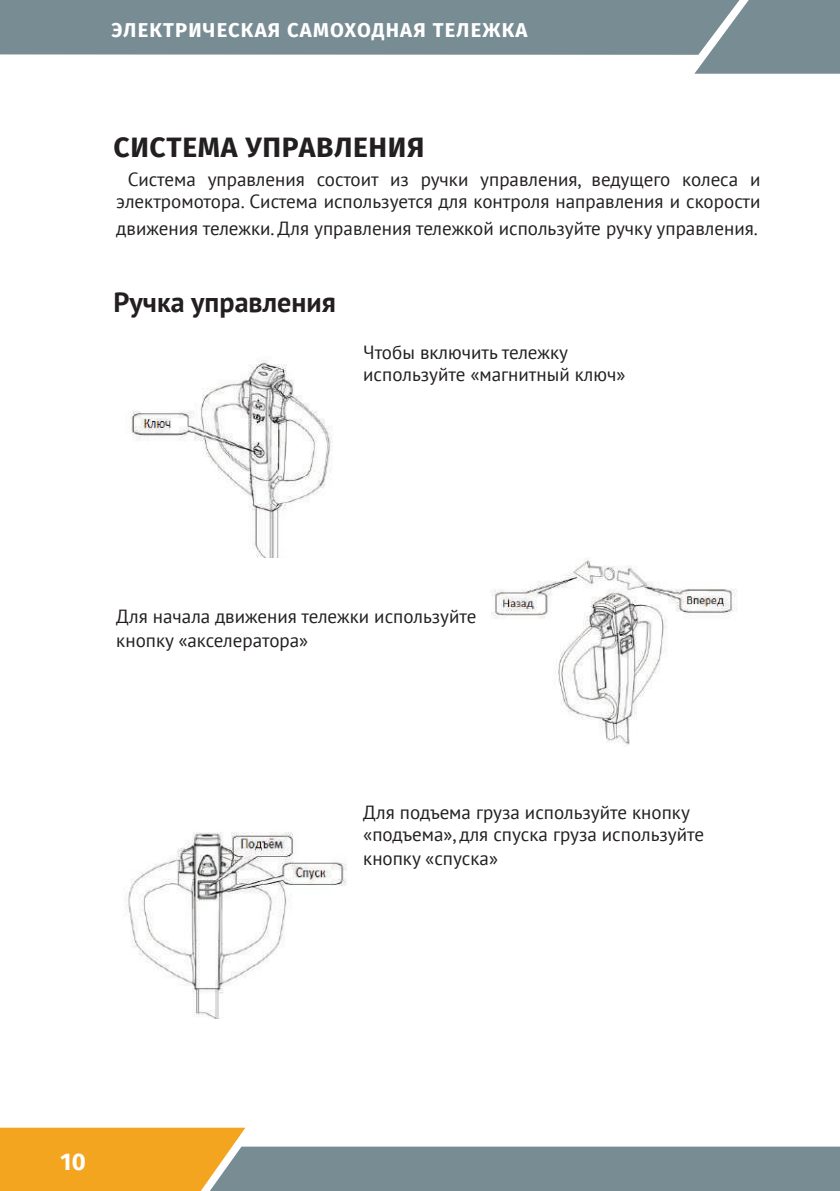
<style>
.page{position:relative;width:840px;height:1191px;background:#fff}
.page>*{position:absolute;margin:0;border:0;box-sizing:border-box;transform-origin:0 0}
.t1{font:700 28px "Fira Sans OT";letter-spacing:.025em;color:#231f20}
.t2{font:700 28px "PT Sans";color:#231f20}
.t3{font:700 24px "Fira Sans OT";color:#fff}
.t4{font:700 20px "Fira Sans OT";letter-spacing:.06em;color:#fff}
.t5{font:19px/22px "PT Sans";color:#231f20}
</style>
<div class="page">
<div style="left:694px;top:0;width:145px;height:74px;background:#788c94"></div>
<svg style="left:0;top:1127px;width:839px;height:64px"></svg>
<div style="left:0;top:0;width:760px;height:55px;background:#788c94"></div>
<img style="left:130px;top:359px;width:203px;height:199px">
<img style="left:125px;top:832px;width:222px;height:186px">
<img style="left:491px;top:558px;width:246px;height:187px">
<p class="t4" style="left:111px;top:16px;width:417px">ЭЛЕКТРИЧЕСКАЯ САМОХОДНАЯ ТЕЛЕЖКА</p>
<h1 class="t1" style="left:113px;top:127px;width:312px">СИСТЕМА УПРАВЛЕНИЯ</h1>
<p class="t5" style="left:116px;top:168px;width:645px;text-align:center">Система управления состоит из ручки управления, ведущего колеса и электромотора. Система используется для контроля направления и скорости</p>
<p class="t5" style="left:116px;top:216px;width:642px">движения тележки. Для управления тележкой используйте ручку управления.</p>
<h1 class="t2" style="left:113px;top:283px;width:224px">Ручка управления</h1>
<p class="t5" style="left:363px;top:341px;width:264px">Чтобы включить тележку используйте «магнитный ключ»</p>
<p class="t5" style="left:116px;top:604px;width:361px;line-height:24px">Для начала движения тележки используйте кнопку «акселератора»</p>
<p class="t5" style="left:363px;top:801px;width:342px">Для подъема груза используйте кнопку «подъема», для спуска груза используйте</p>
<p class="t5" style="left:363px;top:847px;width:136px">кнопку «спуска»</p>
<p class="t3" style="left:60px;top:1144px;width:27px">10</p>
</div>
